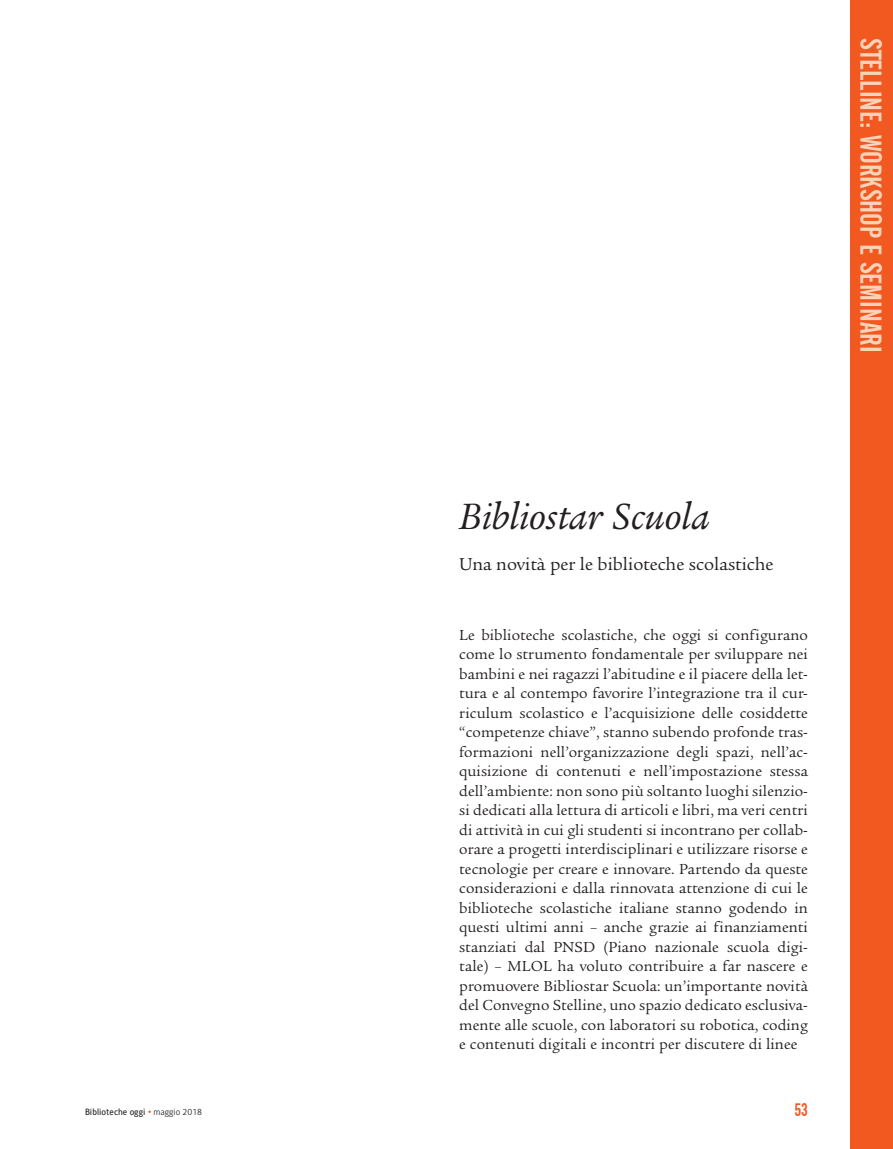
<style>
.page{position:relative;width:893px;height:1149px;background:#fff}
.page>*{position:absolute;margin:0;border:0;box-sizing:border-box;transform-origin:0 0}
.t1{font:italic 39.75px "Legacy Ser ITC";color:#231f20}
.t2{font:30px "Alternate Gothic No 2 BT";color:#fcd2b8}
.t3{font:18.75px "Legacy Ser ITC";color:#231f20}
.t4{font:18px "Alternate Gothic No 2 BT";color:#f15921}
.t5{font:15.75px/19.5px "Legacy Ser ITC";letter-spacing:.005em;color:#231f20;text-align:justify}
.t6{font:9px "Alber";color:#231f20}
.s1{font-weight:700;font-style:italic;color:#f15921}
.s2{font-weight:300}
</style>
<div class="page">
<div style="left:850px;top:0;width:43px;height:1148px;background:#f15921"></div>
<h2 class="t2" style="left:887px;top:38px;width:316px;rotate:90deg">STELLINE: WORKSHOP E SEMINARI</h2>
<h1 class="t1" style="left:459px;top:494px;width:252px">Bibliostar Scuola</h1>
<p class="t3" style="left:459px;top:553px;width:316px">Una novità per le biblioteche scolastiche</p>
<p class="t5" style="left:459px;top:624px;width:350px">Le biblioteche scolastiche, che oggi si configurano come lo strumento fondamentale per sviluppare nei bambini e nei ragazzi l’abitudine e il piacere della let&shy;tura e al contempo favorire l’integrazione tra il cur&shy;riculum scolastico e l’acquisizione delle cosiddette “competenze chiave”, stanno subendo profonde tras&shy;formazioni nell’organizzazione degli spazi, nell’ac&shy;quisizione di contenuti e nell’impostazione stessa dell’ambiente: non sono più soltanto luoghi silenzio&shy;si dedicati alla lettura di articoli e libri, ma veri centri di attività in cui gli studenti si incontrano per collab&shy;orare a progetti interdisciplinari e utilizzare risorse e tecnologie per creare e innovare. Partendo da queste considerazioni e dalla rinnovata attenzione di cui le biblioteche scolastiche italiane stanno godendo in questi ultimi anni – anche grazie ai finanziamenti stanziati dal PNSD (Piano nazionale scuola digi&shy;tale) – MLOL ha voluto contribuire a far nascere e promuovere Bibliostar Scuola: un’importante novità del Convegno Stelline, uno spazio dedicato esclusiva&shy;mente alle scuole, con laboratori su robotica, coding e contenuti digitali e incontri per discutere di linee</p>
<p class="t6" style="left:85px;top:1106px;width:119px">Biblioteche oggi <span class="s1">•</span> <span class="s2">maggio 2018</span></p>
<p class="t4" style="left:794px;top:1099px;width:15px">53</p>
</div>
